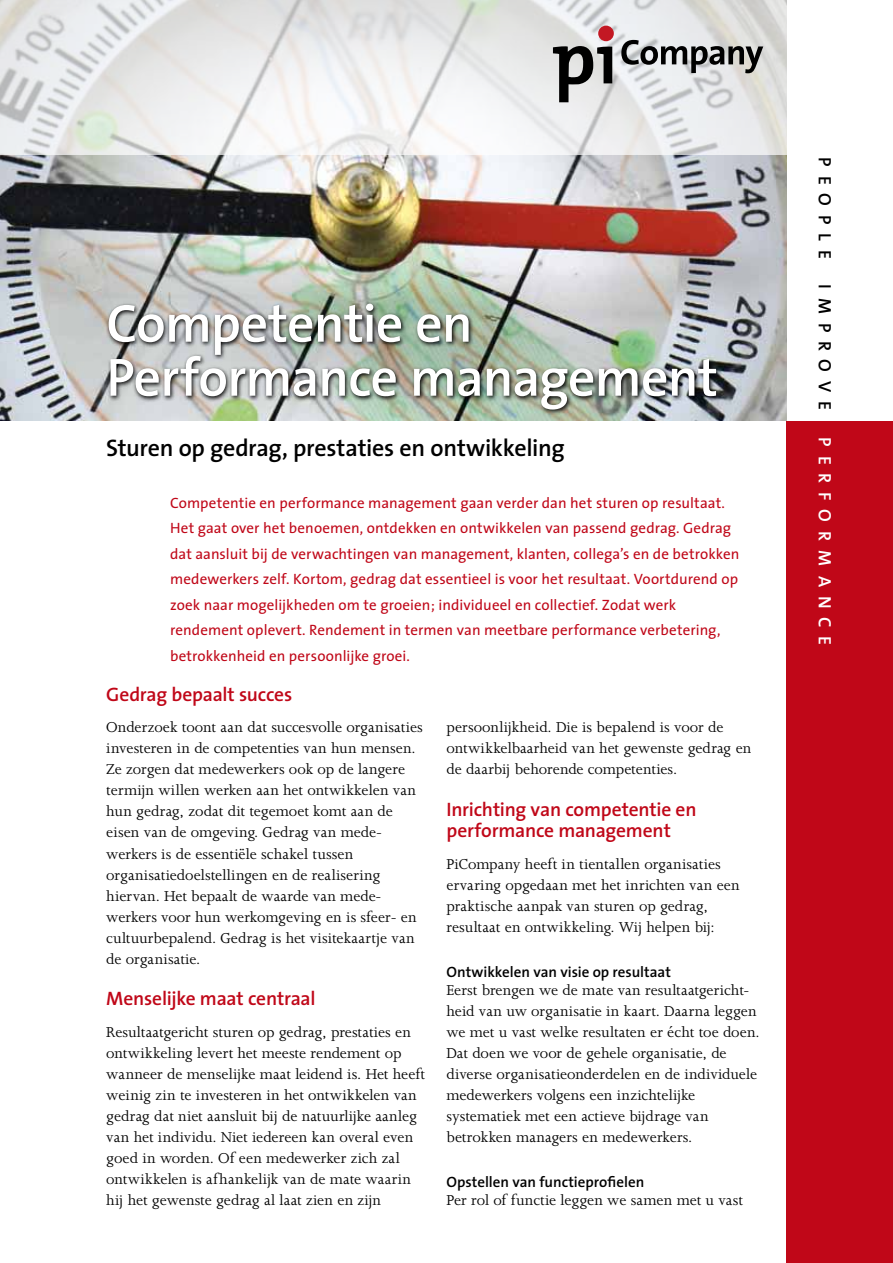
<style>
.page{position:relative;width:893px;height:1263px;background:#fff}
.page>*{position:absolute;margin:0;border:0;box-sizing:border-box;transform-origin:0 0}
.t1{font:600 54px/54px "The Sans";letter-spacing:-.02em;color:#fff}
.t2{font:600 24px "The Sans";letter-spacing:-.01em;color:#000}
.t3{font:600 19.5px/21px "The Sans";letter-spacing:-.01em;color:#c00718}
.t4{font:600 18px "The Sans";letter-spacing:.485em;color:#000}
.t5{font:600 18px "The Sans";letter-spacing:.495em;color:#fff}
.t6{font:16.5px/21px "Joanna MT Std";color:#000}
.t7{font:15px/25.5px "The Sans";letter-spacing:.005em;color:#c00718}
.t8{font:600 15px "The Sans";color:#000}
</style>
<div class="page">
<img style="left:0;top:155px;width:787px;height:266px">
<div style="left:787px;top:421px;width:106px;height:842px;background:#c00718"></div>
<svg style="left:0;top:0;width:787px;height:155px"></svg>
<svg style="left:553px;top:46px;width:59px;height:56px;background:#808080"></svg>
<div style="left:598px;top:26px;width:16px;height:15px;background:#c31823;border-radius:50%"></div>
<svg style="left:621px;top:40px;width:142px;height:33px;background:#99999a"></svg>
<img style="left:106px;top:301px;width:616px;height:114px">
<h1 class="t1" style="left:106px;top:295px;width:613px">Competentie en<br>Performance management</h1>
<h2 class="t2" style="left:106px;top:428px;width:460px">Sturen op gedrag, prestaties en ontwikkeling</h2>
<p class="t7" style="left:170px;top:489px;width:571px">Competentie en performance management gaan verder dan het sturen op resultaat.<br>Het gaat over het benoemen, ontdekken en ontwikkelen van passend gedrag. Gedrag dat aansluit bij de verwachtingen van management, klanten, collega’s en de betrokken medewerkers zelf. Kortom, gedrag dat essentieel is voor het resultaat. Voortdurend op zoek naar mogelijkheden om te groeien; individueel en collectief. Zodat werk rendement oplevert. Rendement in termen van meetbare performance verbetering, betrokkenheid en persoonlijke groei.</p>
<p class="t3" style="left:106px;top:683px;width:187px">Gedrag bepaalt succes</p>
<p class="t6" style="left:106px;top:717px;width:318px">Onderzoek toont aan dat succesvolle organisaties investeren in de competenties van hun mensen.<br>Ze zorgen dat medewerkers ook op de langere termijn willen werken aan het ontwikkelen van hun gedrag, zodat dit tegemoet komt aan de eisen van de omgeving. Gedrag van mede&shy;werkers is de essentiële schakel tussen organisatiedoelstellingen en de realisering hiervan. Het bepaalt de waarde van mede&shy;werkers voor hun werkomgeving en is sfeer- en cultuurbepalend. Gedrag is het visitekaartje van de organisatie.</p>
<p class="t3" style="left:106px;top:988px;width:211px">Menselijke maat centraal</p>
<p class="t6" style="left:106px;top:1022px;width:320px">Resultaatgericht sturen op gedrag, prestaties en ontwikkeling levert het meeste rendement op wanneer de menselijke maat leidend is. Het heeft weinig zin te investeren in het ontwikkelen van gedrag dat niet aansluit bij de natuurlijke aanleg van het individu. Niet iedereen kan overal even goed in worden. Of een medewerker zich zal ontwikkelen is afhankelijk van de mate waarin hij het gewenste gedrag al laat zien en zijn</p>
<p class="t6" style="left:446px;top:717px;width:307px">persoonlijkheid. Die is bepalend is voor de ontwikkelbaarheid van het gewenste gedrag en de daarbij behorende competenties.</p>
<p class="t3" style="left:446px;top:798px;width:252px">Inrichting van competentie en performance management</p>
<p class="t6" style="left:446px;top:853px;width:295px">PiCompany heeft in tientallen organisaties ervaring opgedaan met het inrichten van een praktische aanpak van sturen op gedrag, resultaat en ontwikkeling. Wij helpen bij:</p>
<p class="t8" style="left:446px;top:959px;width:226px">Ontwikkelen van visie op resultaat</p>
<p class="t6" style="left:446px;top:979px;width:315px">Eerst brengen we de mate van resultaatgericht&shy;heid van uw organisatie in kaart. Daarna leggen we met u vast welke resultaten er écht toe doen.<br>Dat doen we voor de gehele organisatie, de diverse organisatieonderdelen en de individuele medewerkers volgens een inzichtelijke systematiek met een actieve bijdrage van betrokken managers en medewerkers.</p>
<p class="t8" style="left:446px;top:1169px;width:199px">Opstellen van functieprofielen</p>
<p class="t6" style="left:446px;top:1189px;width:298px">Per rol of functie leggen we samen met u vast</p>
<p class="t4" style="left:840px;top:157px;width:103px;rotate:90deg">PEOPLE</p>
<p class="t4" style="left:840px;top:284px;width:127px;rotate:90deg">IMPROVE</p>
<p class="t5" style="left:840px;top:437px;width:209px;rotate:90deg">PERFORMANCE</p>
</div>
